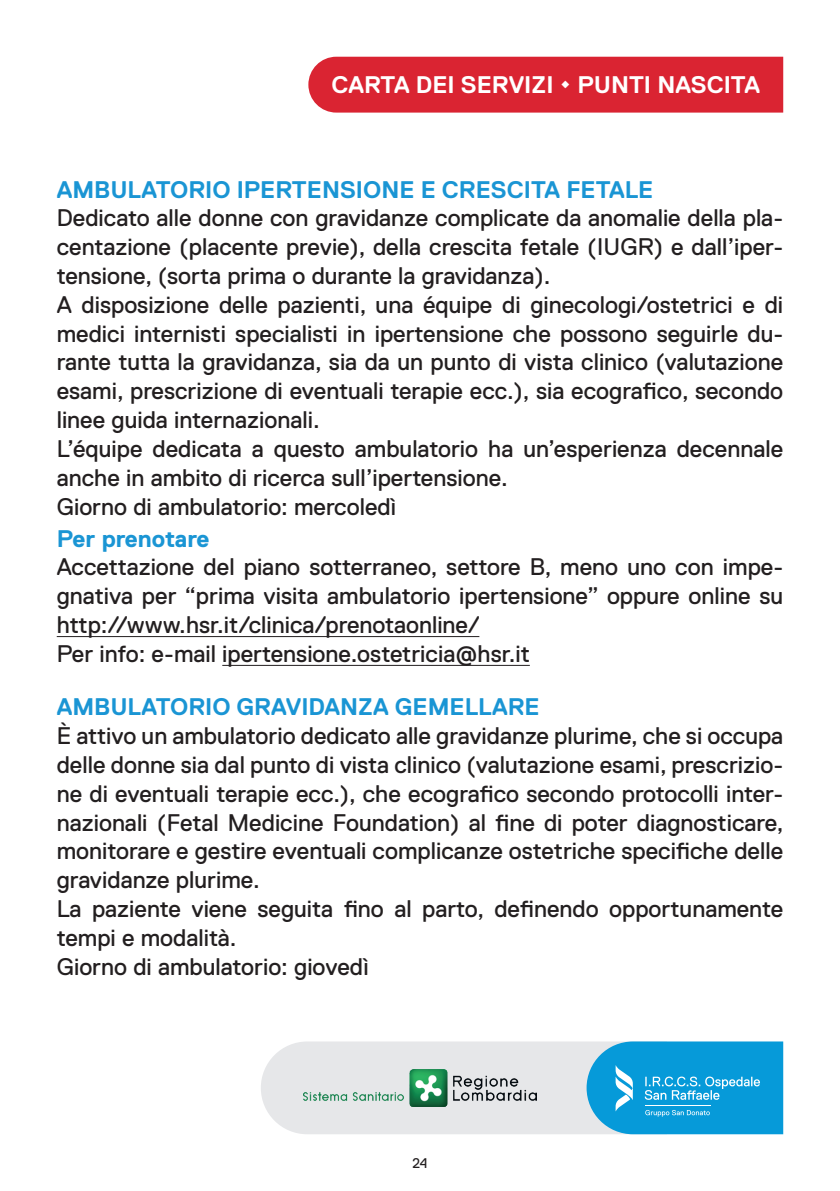
<style>
.page{position:relative;width:840px;height:1191px;background:#fff}
.page>*{position:absolute;margin:0;border:0;box-sizing:border-box;transform-origin:0 0}
.t1{font:24px/28.8px "Replica";color:#231f20}
.t2{font:700 24px "Replica";color:#1a95d4}
.t3{font:700 24px "Replica";color:#fff}
.t4{font:14px "Replica";color:#231f20}
</style>
<div class="page">
<div style="left:308px;top:57px;width:474px;height:56px;background:#da2432"></div>
<svg style="left:261px;top:1041px;width:521px;height:93px;background:#8ec9e3"></svg>
<img style="left:303px;top:1069px;width:233px;height:37px">
<hr style="left:57px;top:636px;width:422px;height:1px;background:#231f20">
<hr style="left:222px;top:665px;width:307px;height:1px;background:#231f20">
<p class="t3" style="left:331px;top:71px;width:429px">CARTA DEI SERVIZI • PUNTI NASCITA</p>
<p class="t2" style="left:57px;top:176px;width:597px">AMBULATORIO IPERTENSIONE E CRESCITA FETALE</p>
<p class="t1" style="left:57px;top:204px;width:727px">Dedicato alle donne con gravidanze complicate da anomalie della pla&shy;centazione (placente previe), della crescita fetale (IUGR) e dall’iper&shy;tensione, (sorta prima o durante la gravidanza).<br>A disposizione delle pazienti, una équipe di ginecologi/ostetrici e di medici internisti specialisti in ipertensione che possono seguirle du&shy;rante tutta la gravidanza, sia da un punto di vista clinico (valutazione esami, prescrizione di eventuali terapie ecc.), sia ecografico, secondo linee guida internazionali.<br>L’équipe dedicata a questo ambulatorio ha un’esperienza decennale anche in ambito di ricerca sull’ipertensione.<br>Giorno di ambulatorio: mercoledì</p>
<p class="t2" style="left:57px;top:525px;width:154px">Per prenotare</p>
<p class="t1" style="left:57px;top:552px;width:727px">Accettazione del piano sotterraneo, settore B, meno uno con impe&shy;gnativa per “prima visita ambulatorio ipertensione” oppure online su http://www.hsr.it/clinica/prenotaonline/<br>Per info: e-mail ipertensione.ostetricia@hsr.it</p>
<p class="t2" style="left:57px;top:694px;width:484px">AMBULATORIO GRAVIDANZA GEMELLARE</p>
<p class="t1" style="left:57px;top:721px;width:728px">È attivo un ambulatorio dedicato alle gravidanze plurime, che si occupa delle donne sia dal punto di vista clinico (valutazione esami, prescrizio&shy;ne di eventuali terapie ecc.), che ecografico secondo protocolli inter&shy;nazionali (Fetal Medicine Foundation) al fine di poter diagnosticare, monitorare e gestire eventuali complicanze ostetriche specifiche delle gravidanze plurime.<br>La paziente viene seguita fino al parto, definendo opportunamente tempi e modalità.<br>Giorno di ambulatorio: giovedì</p>
<p class="t4" style="left:412px;top:1155px;width:17px">24</p>
</div>
